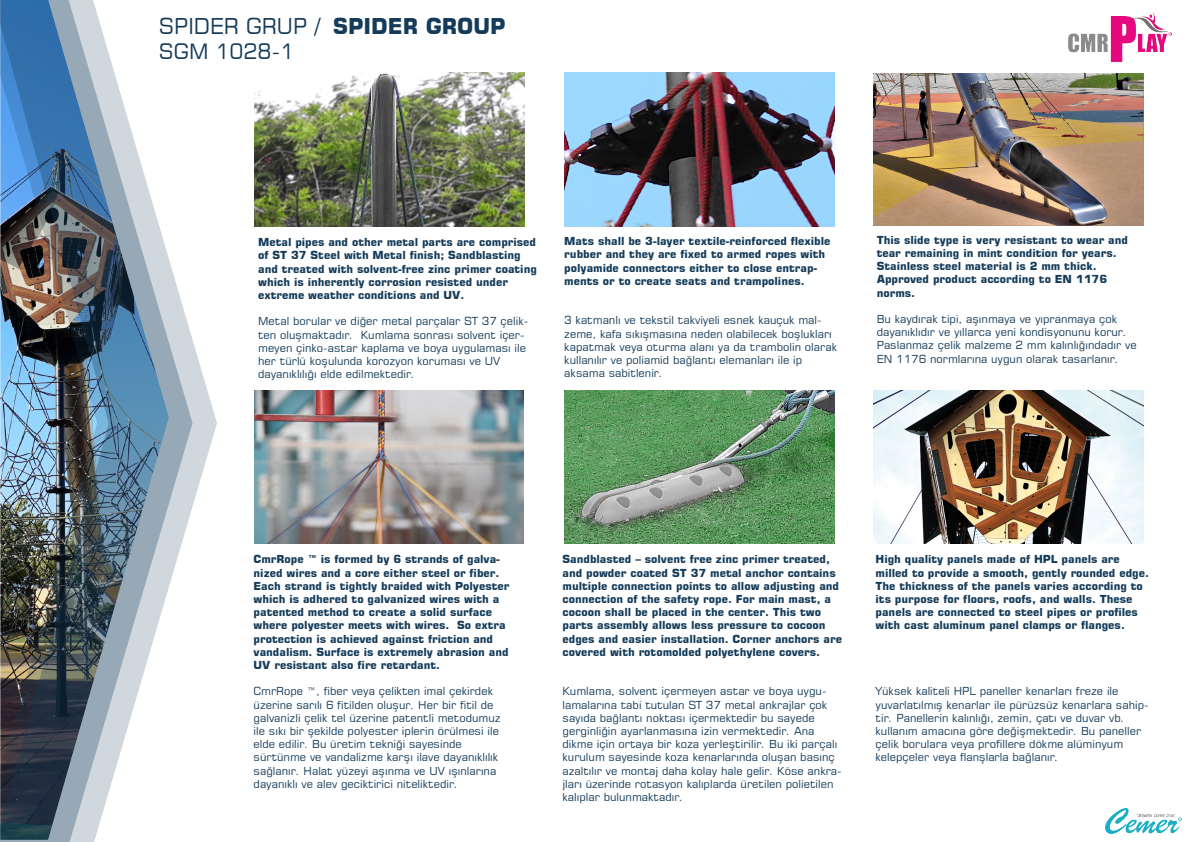
<style>
.page{position:relative;width:1191px;height:842px;background:#fff}
.page>*{position:absolute;margin:0;border:0;box-sizing:border-box;transform-origin:0 0}
.t1{font:21.7px "Square 721 BT";color:#143b59}
.t2{font:21px "Square 721 BT";color:#143b59}
.t3{font:11px/13.2px "Square 721 BT";color:#143b59}
.t4{font:700 11px/13.2px "Square 721 BT";color:#143b59}
.s1{font-weight:700}
</style>
<div class="page">
<img style="left:1068px;top:12px;width:103px;height:49px">
<img style="left:1105px;top:808px;width:76px;height:25px">
<img style="left:873px;top:390px;width:270px;height:153px">
<img style="left:254px;top:73px;width:270px;height:153px">
<img style="left:564px;top:73px;width:270px;height:153px">
<img style="left:564px;top:390px;width:270px;height:153px">
<img style="left:254px;top:390px;width:269px;height:153px">
<img style="left:873px;top:73px;width:270px;height:152px">
<svg style="left:192px;top:338px;width:25px;height:170px"></svg>
<img style="left:0;top:0;width:192px;height:842px">
<h1 class="t1" style="left:159px;top:13px;width:348px">SPIDER GRUP / <span class="s1">SPIDER GROUP</span></h1>
<h2 class="t2" style="left:159px;top:38px;width:137px">SGM 1028-1</h2>
<p class="t4" style="left:258px;top:235px;width:280px">Metal pipes and other metal parts are comprised of ST 37 Steel with Metal finish; Sandblasting and treated with solvent-free zinc primer coating which is inherently corrosion resisted under extreme weather conditions and UV.</p>
<p class="t3" style="left:258px;top:315px;width:272px">Metal borular ve diğer metal parçalar ST 37 çelik&shy;ten oluşmaktadır. Kumlama sonrası solvent içer&shy;meyen çinko-astar kaplama ve boya uygulaması ile her türlü koşulunda korozyon koruması ve UV dayanıklılığı elde edilmektedir.</p>
<p class="t4" style="left:564px;top:235px;width:268px">Mats shall be 3-layer textile-reinforced flexible rubber and they are fixed to armed ropes with polyamide connectors either to close entrap&shy;ments or to create seats and trampolines.</p>
<p class="t3" style="left:564px;top:314px;width:274px">3 katmanlı ve tekstil takviyeli esnek kauçuk mal&shy;zeme, kafa sıkışmasına neden olabilecek boşlukları kapatmak veya oturma alanı ya da trambolin olarak kullanılır ve poliamid bağlantı elemanları ile ip aksama sabitlenir.</p>
<p class="t4" style="left:876px;top:233px;width:253px">This slide type is very resistant to wear and tear remaining in mint condition for years.<br>Stainless steel material is 2 mm thick.<br>Approved product according to EN 1176 norms.</p>
<p class="t3" style="left:876px;top:312px;width:261px">Bu kaydırak tipi, aşınmaya ve yıpranmaya çok dayanıklıdır ve yıllarca yeni kondisyonunu korur.<br>Paslanmaz çelik malzeme 2 mm kalınlığındadır ve EN 1176 normlarına uygun olarak tasarlanır.</p>
<p class="t4" style="left:254px;top:553px;width:257px">CmrRope ™ is formed by 6 strands of galva&shy;nized wires and a core either steel or fiber.<br>Each strand is tightly braided with Polyester which is adhered to galvanized wires with a patented method to create a solid surface where polyester meets with wires. So extra protection is achieved against friction and vandalism. Surface is extremely abrasion and UV resistant also fire retardant.</p>
<p class="t3" style="left:254px;top:685px;width:248px">CmrRope ™, fiber veya çelikten imal çekirdek üzerine sarılı 6 fitilden oluşur. Her bir fitil de galvanizli çelik tel üzerine patentli metodumuz ile sıkı bir şekilde polyester iplerin örülmesi ile elde edilir. Bu üretim tekniği sayesinde sürtünme ve vandalizme karşı ilave dayanıklılık sağlanır. Halat yüzeyi aşınma ve UV ışınlarına dayanıklı ve alev geciktirici niteliktedir.</p>
<p class="t4" style="left:562px;top:553px;width:281px">Sandblasted – solvent free zinc primer treated, and powder coated ST 37 metal anchor contains multiple connection points to allow adjusting and connection of the safety rope. For main mast, a cocoon shall be placed in the center. This two parts assembly allows less pressure to cocoon edges and easier installation. Corner anchors are covered with rotomolded polyethylene covers.</p>
<p class="t3" style="left:562px;top:685px;width:281px">Kumlama, solvent içermeyen astar ve boya uygu&shy;lamalarına tabi tutulan ST 37 metal ankrajlar çok sayıda bağlantı noktası içermektedir bu sayede gerginliğin ayarlanmasına izin vermektedir. Ana dikme için ortaya bir koza yerleştirilir. Bu iki parçalı kurulum sayesinde koza kenarlarında oluşan basınç azaltılır ve montaj daha kolay hale gelir. Köse ankra&shy;jları üzerinde rotasyon kalıplarda üretilen polietilen kalıplar bulunmaktadır.</p>
<p class="t4" style="left:875px;top:553px;width:275px">High quality panels made of HPL panels are milled to provide a smooth, gently rounded edge.<br>The thickness of the panels varies according to its purpose for floors, roofs, and walls. These panels are connected to steel pipes or profiles with cast aluminum panel clamps or flanges.</p>
<p class="t3" style="left:875px;top:685px;width:274px">Yüksek kaliteli HPL paneller kenarları freze ile yuvarlatılmış kenarlar ile pürüzsüz kenarlara sahip&shy;tir. Panellerin kalınlığı, zemin, çatı ve duvar vb. kullanım amacına göre değişmektedir. Bu paneller çelik borulara veya profillere dökme alüminyum kelepçeler veya flanşlarla bağlanır.</p>
</div>
